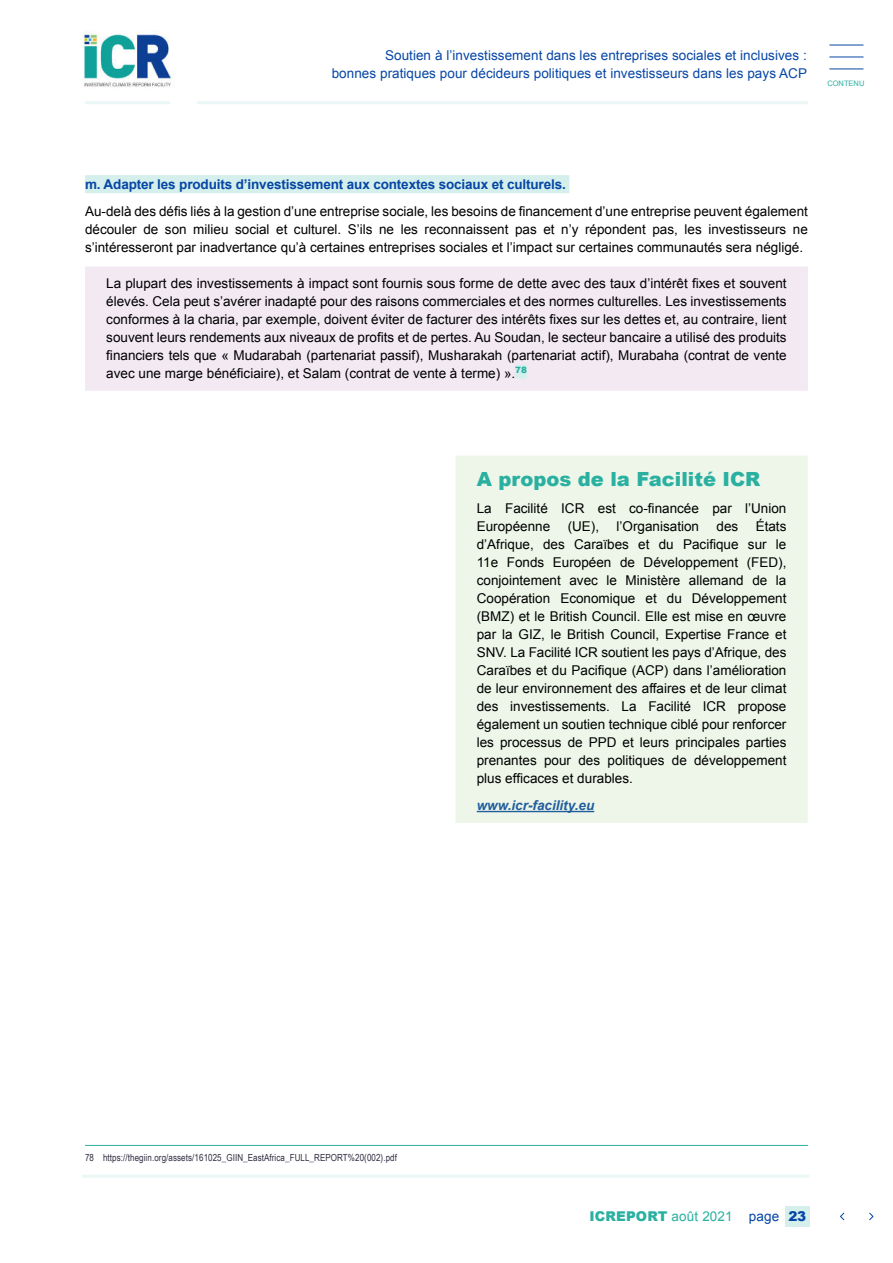
<style>
.page{position:relative;width:893px;height:1263px;background:#fff}
.page>*{position:absolute;margin:0;border:0;box-sizing:border-box;transform-origin:0 0}
.t1{font:900 19.5px "Arial";color:#2ab0a1}
.t2{font:13.5px/18px "Arial";color:#000;text-align:justify}
.t3{font:13.5px/18px "Arial";letter-spacing:.005em;color:#0646a5;text-align:right}
.t4{font:700 13.5px "Arial";letter-spacing:-.01em;color:#0646a5}
.t5{font:900 13.5px "Arial";letter-spacing:.01em;color:#2ab0a1}
.t6{font:italic 700 13.5px "Arial";color:#215e9e}
.t7{font:9.75px "Arial Narrow";letter-spacing:.01em;color:#2f2e41}
.t8{font:7.5px "Arial";color:#2ab0a1}
.s1{font-weight:400}
.s2{font-weight:400;color:#0646a5}
.s3{color:#0646a5}
</style>
<div class="page">
<img style="left:82px;top:31px;width:91px;height:57px">
<hr style="left:197px;top:101px;width:611px;height:3px;background:#eaf7f6">
<hr style="left:82px;top:1175px;width:727px;height:3px;background:#eaf7f6">
<hr style="left:85px;top:101px;width:85px;height:3px;background:#eaf7f6">
<hr style="left:829px;top:69px;width:34px;height:1px;background:#0646a5">
<hr style="left:829px;top:45px;width:34px;height:1px;background:#0646a5">
<hr style="left:829px;top:57px;width:34px;height:1px;background:#0646a5">
<div style="left:785px;top:1206px;width:24px;height:20px;background:#d4efec"></div>
<svg style="left:840px;top:1213px;width:33px;height:7px"></svg>
<div style="left:85px;top:175px;width:484px;height:18px;background:#d4efec"></div>
<hr style="left:85px;top:1145px;width:723px;height:1px;background:#2ab0a1">
<div style="left:85px;top:267px;width:723px;height:124px;background:#f3e9f3"></div>
<div style="left:515px;top:365px;width:12px;height:13px;background:#d4efec"></div>
<div style="left:455px;top:456px;width:353px;height:367px;background:#edf6e8"></div>
<hr style="left:477px;top:811px;width:117px;height:1px;background:#215e9e">
<p class="t3" style="left:332px;top:48px;width:477px">Soutien à l’investissement dans les entreprises sociales et inclusives :<br>bonnes pratiques pour décideurs politiques et investisseurs dans les pays ACP</p>
<p class="t8" style="left:827px;top:80px;width:39px">CONTENU</p>
<p class="t4" style="left:85px;top:179px;width:482px">m. Adapter les produits d’investissement aux contextes sociaux et culturels.</p>
<p class="t2" style="left:85px;top:202px;width:724px">Au-delà des défis liés à la gestion d’une entreprise sociale, les besoins de financement d’une entreprise peuvent également découler de son milieu social et culturel. S’ils ne les reconnaissent pas et n’y répondent pas, les investisseurs ne s’intéresseront par inadvertance qu’à certaines entreprises sociales et l’impact sur certaines communautés sera négligé.</p>
<p class="t2" style="left:106px;top:274px;width:682px">La plupart des investissements à impact sont fournis sous forme de dette avec des taux d’intérêt fixes et souvent élevés. Cela peut s’avérer inadapté pour des raisons commerciales et des normes culturelles. Les investissements conformes à la charia, par exemple, doivent éviter de facturer des intérêts fixes sur les dettes et, au contraire, lient souvent leurs rendements aux niveaux de profits et de pertes. Au Soudan, le secteur bancaire a utilisé des produits financiers tels que « Mudarabah (partenariat passif), Musharakah (partenariat actif), Murabaha (contrat de vente avec une marge bénéficiaire), et Salam (contrat de vente à terme) ».<sup>78</sup></p>
<h1 class="t1" style="left:477px;top:472px;width:285px">A propos de la Facilité ICR</h1>
<p class="t2" style="left:477px;top:499px;width:311px">La Facilité ICR est co-financée par l’Union<br>Européenne</p>
<p class="t2" style="left:477px;top:517px;width:311px;text-indent:279px">États d’Afrique, des Caraïbes et du Pacifique sur le 11e Fonds Européen de Développement (FED), conjointement avec le Ministère allemand de la Coopération Economique et du Développement (BMZ) et le British Council. Elle est mise en œuvre par la GIZ, le British Council, Expertise France et SNV. La Facilité ICR soutient les pays d’Afrique, des Caraïbes et du Pacifique (ACP) dans l’amélioration de leur environnement des affaires et de leur climat des investissements. La Facilité ICR propose également un soutien technique ciblé pour renforcer les processus de PPD et leurs principales parties prenantes pour des politiques de développement plus efficaces et durables.</p>
<p class="t6" style="left:477px;top:800px;width:119px">www.icr-facility.eu</p>
<p class="t2" style="left:568px;top:517px;width:33px">(UE),</p>
<p class="t2" style="left:617px;top:517px;width:84px">l’Organisation</p>
<p class="t2" style="left:716px;top:517px;width:23px">des</p>
<p class="t7" style="left:85px;top:1150px;width:313px">78 https://thegiin.org/assets/161025_GIIN_EastAfrica_FULL_REPORT%20(002).pdf</p>
<p class="t5" style="left:589px;top:1208px;width:218px">ICREPORT <span class="s1">août 2021</span> <span class="s2">page</span> <span class="s3">23</span></p>
</div>
